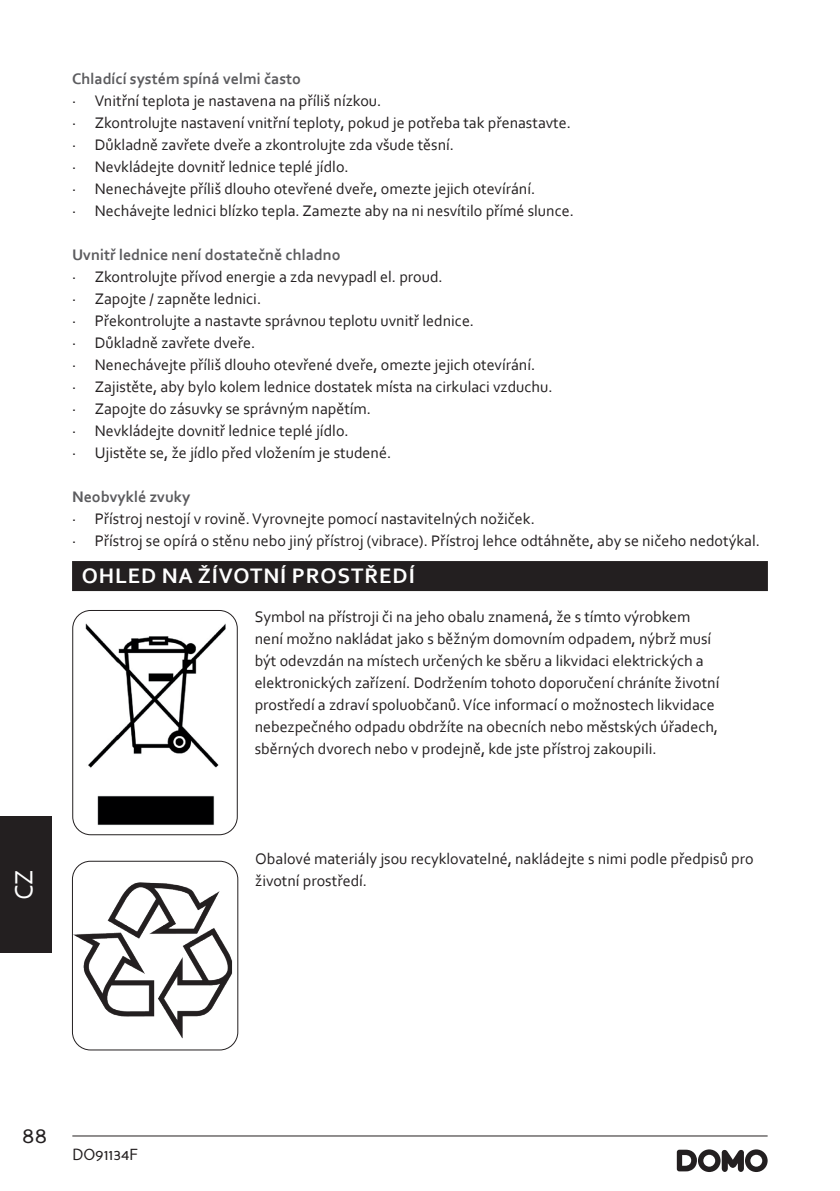
<style>
.page{position:relative;width:840px;height:1191px;background:#fff}
.page>*{position:absolute;margin:0;border:0;box-sizing:border-box;transform-origin:0 0}
.t1{font:26px "Corbel";color:#fff}
.t2{font:24px "Perspective Sans";color:#231f20}
.t3{font:700 22px "Corbel";letter-spacing:.04em;color:#fff}
.t4{font:16px/22px "Corbel";color:#231f20}
.t5{font:700 16px "Corbel";color:#5c5c5f}
.t6{font:16px "Perspective Sans";color:#231f20}
</style>
<div class="page">
<hr style="left:72px;top:1135px;width:695px;height:1px;background:#231f20">
<svg style="left:676px;top:1149px;width:91px;height:23px"></svg>
<div style="left:0;top:816px;width:51px;height:136px;background:#231f20"></div>
<div style="left:72px;top:561px;width:695px;height:30px;background:#231f20"></div>
<img style="left:78px;top:616px;width:148px;height:209px">
<div style="left:72px;top:610px;width:165px;height:225px;border:1px solid #231f20;border-radius:18px"></div>
<img style="left:72px;top:882px;width:160px;height:156px">
<div style="left:72px;top:861px;width:166px;height:189px;border:1px solid #231f20;border-radius:18px"></div>
<h1 class="t1" style="left:8px;top:900px;width:32px;rotate:-90deg">CZ</h1>
<p class="t5" style="left:72px;top:69px;width:230px">Chladící systém spíná velmi často</p>
<p class="t4" style="left:72px;top:89px;width:503px">· Vnitřní teplota je nastavena na příliš nízkou.<br>· Zkontrolujte nastavení vnitřní teploty, pokud je potřeba tak přenastavte. · Důkladně zavřete dveře a zkontrolujte zda všude těsní.<br>· Nevkládejte dovnitř lednice teplé jídlo.<br>· Nenechávejte příliš dlouho otevřené dveře, omezte jejich otevírání.<br>· Nechávejte lednici blízko tepla. Zamezte aby na ni nesvítilo přímé slunce.</p>
<p class="t5" style="left:72px;top:245px;width:270px">Uvnitř lednice není dostatečně chladno</p>
<p class="t4" style="left:72px;top:265px;width:482px">· Zkontrolujte přívod energie a zda nevypadl el. proud.<br>· Zapojte / zapněte lednici.<br>· Překontrolujte a nastavte správnou teplotu uvnitř lednice.<br>· Důkladně zavřete dveře.<br>· Nenechávejte příliš dlouho otevřené dveře, omezte jejich otevírání.<br>· Zajistěte, aby bylo kolem lednice dostatek místa na cirkulaci vzduchu. · Zapojte do zásuvky se správným napětím.<br>· Nevkládejte dovnitř lednice teplé jídlo.<br>· Ujistěte se, že jídlo před vložením je studené.</p>
<p class="t5" style="left:72px;top:487px;width:120px">Neobvyklé zvuky</p>
<p class="t4" style="left:72px;top:507px;width:689px">· Přístroj nestojí v rovině. Vyrovnejte pomocí nastavitelných nožiček.<br>· Přístroj se opírá o stěnu nebo jiný přístroj (vibrace). Přístroj lehce odtáhněte, aby se ničeho nedotýkal.</p>
<h3 class="t3" style="left:82px;top:562px;width:334px">OHLED NA ŽÍVOTNÍ PROSTŘEDÍ</h3>
<p class="t4" style="left:254px;top:605px;width:466px">Symbol na přístroji či na jeho obalu znamená, že s tímto výrobkem není možno nakládat jako s běžným domovním odpadem, nýbrž musí být odevzdán na místech určených ke sběru a likvidaci elektrických a elektronických zařízení. Dodržením tohoto doporučení chráníte životní prostředí a zdraví spoluobčanů. Více informací o možnostech likvidace nebezpečného odpadu obdržíte na obecních nebo městských úřadech, sběrných dvorech nebo v prodejně, kde jste přístroj zakoupili.</p>
<p class="t4" style="left:255px;top:847px;width:499px">Obalové materiály jsou recyklovatelné, nakládejte s nimi podle předpisů pro životní prostředí.</p>
<h2 class="t2" style="left:22px;top:1120px;width:26px">88</h2>
<p class="t6" style="left:72px;top:1145px;width:67px">DO91134F</p>
</div>
